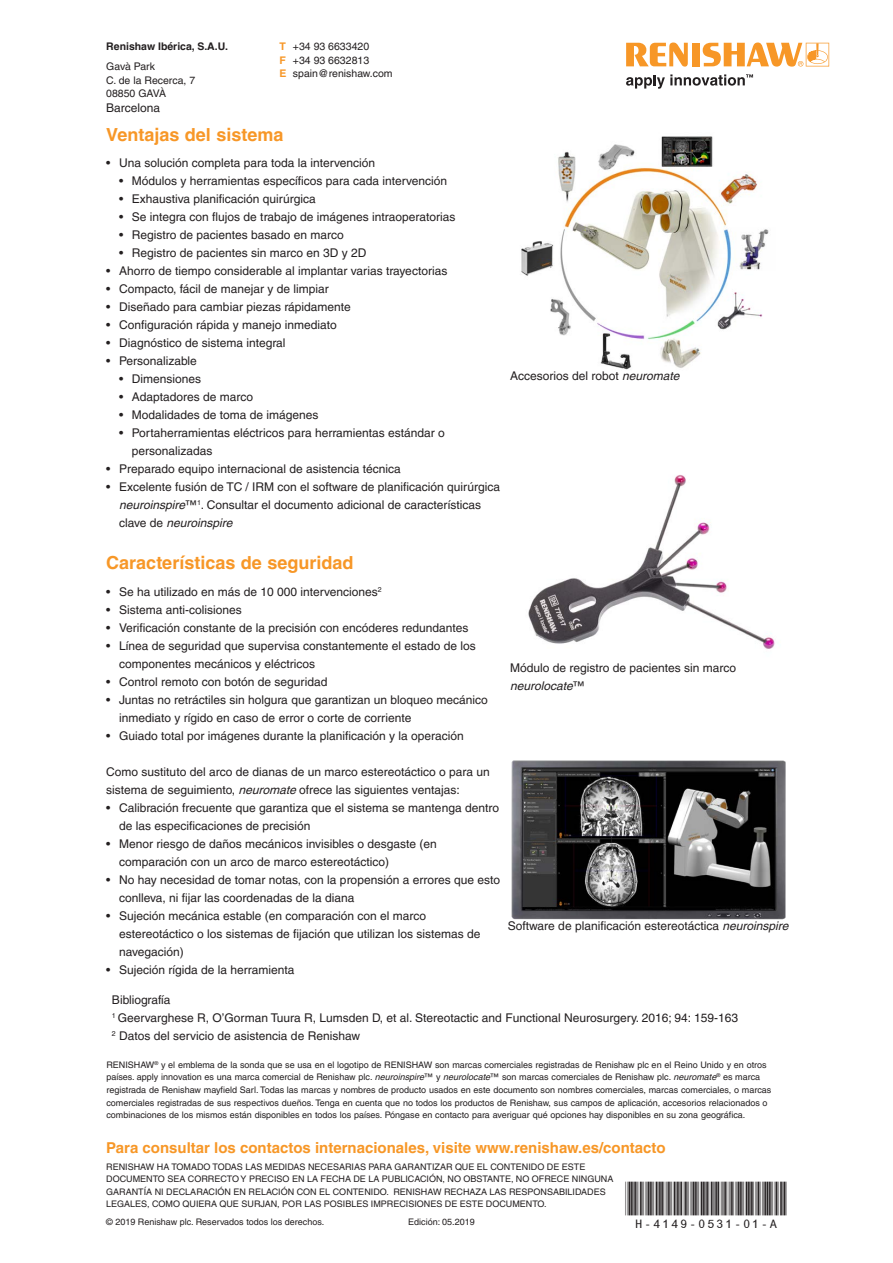
<style>
.page{position:relative;width:893px;height:1263px;background:#fff}
.page>*{position:absolute;margin:0;border:0;box-sizing:border-box;transform-origin:0 0}
.Barcode{font:48px "MBH16 B";color:#231f20}
.Sub_heading_and_call{font:700 18px "Helvetica LT Pro";color:#f79727}
.Body_text{font:700 15px "Helvetica LT Pro";color:#f79727}
.Body_text-2{font:12px/18px "Helvetica LT Pro";color:#231f20}
.Bulleted_list{font:12px "Helvetica LT Pro";color:#231f20}
.Body_Text_8pt{font:12px/18px "Helvetica LT Pro";color:#231f20}
.t1{font:10.5px "Helvetica LT Pro";color:#231f20}
.t2{font:700 10.5px "Helvetica LT Pro";color:#231f20}
.t3{font:700 10.5px "Helvetica LT Pro";color:#f79727}
.Disclaimer{font:9px/12.6px "Helvetica LT Pro";color:#231f20}
.Small_print{font:9px "Helvetica LT Pro";color:#231f20}
.s1{font-style:italic}
</style>
<div class="page">
<svg style="left:626px;top:43px;width:62px;height:24px"></svg>
<div style="left:692px;top:43px;width:8px;height:23px;background:#f79727"></div>
<svg style="left:703px;top:43px;width:126px;height:24px"></svg>
<svg style="left:626px;top:74px;width:127px;height:15px"></svg>
<img style="left:528px;top:474px;width:247px;height:175px">
<img style="left:511px;top:760px;width:275px;height:159px">
<img style="left:521px;top:136px;width:248px;height:234px">
<p class="t2" style="left:106px;top:40px;width:123px">Renishaw Ibérica, S.A.U.</p>
<p class="t1" style="left:106px;top:61px;width:50px">Gavà Park</p>
<p class="t1" style="left:106px;top:74px;width:90px">C. de la Recerca, 7</p>
<p class="t1" style="left:106px;top:87px;width:61px">08850 GAVÀ</p>
<p class="Body_text-2" style="left:106px;top:98px;width:56px">Barcelona</p>
<p class="t3" style="left:280px;top:40px;width:8px">T</p>
<p class="t1" style="left:293px;top:40px;width:78px">+34 93 6633420</p>
<p class="t3" style="left:280px;top:54px;width:8px">F</p>
<p class="t1" style="left:293px;top:54px;width:78px">+34 93 6632813</p>
<p class="t3" style="left:280px;top:67px;width:9px">E</p>
<p class="t1" style="left:293px;top:67px;width:101px">spain@renishaw.com</p>
<p class="Sub_heading_and_call" style="left:106px;top:123px;width:179px">Ventajas del sistema</p>
<p class="Body_text-2" style="left:106px;top:154px;width:270px">• Una solución completa para toda la intervención</p>
<p class="Body_text-2" style="left:119px;top:172px;width:330px">• Módulos y herramientas específicos para cada intervención</p>
<p class="Body_text-2" style="left:119px;top:190px;width:198px">• Exhaustiva planificación quirúrgica</p>
<p class="Body_text-2" style="left:119px;top:208px;width:338px">• Se integra con flujos de trabajo de imágenes intraoperatorias</p>
<p class="Body_text-2" style="left:119px;top:226px;width:226px">• Registro de pacientes basado en marco</p>
<p class="Body_text-2" style="left:119px;top:244px;width:249px">• Registro de pacientes sin marco en 3D y 2D</p>
<p class="Body_text-2" style="left:106px;top:262px;width:343px">• Ahorro de tiempo considerable al implantar varias trayectorias</p>
<p class="Body_text-2" style="left:106px;top:280px;width:224px">• Compacto, fácil de manejar y de limpiar</p>
<p class="Body_text-2" style="left:106px;top:298px;width:246px">• Diseñado para cambiar piezas rápidamente</p>
<p class="Body_text-2" style="left:106px;top:316px;width:232px">• Configuración rápida y manejo inmediato</p>
<p class="Body_text-2" style="left:106px;top:334px;width:181px">• Diagnóstico de sistema integral</p>
<p class="Body_text-2" style="left:106px;top:352px;width:92px">• Personalizable</p>
<p class="Body_text-2" style="left:119px;top:370px;width:84px">• Dimensiones</p>
<p class="Body_text-2" style="left:119px;top:388px;width:136px">• Adaptadores de marco</p>
<p class="Body_text-2" style="left:119px;top:406px;width:201px">• Modalidades de toma de imágenes</p>
<p class="Body_text-2" style="left:132px;top:424px;width:315px;text-indent:-13px">• Portaherramientas eléctricos para herramientas estándar o personalizadas</p>
<p class="Body_text-2" style="left:106px;top:460px;width:296px">• Preparado equipo internacional de asistencia técnica</p>
<p class="Body_text-2" style="left:119px;top:478px;width:382px;text-indent:-13px">• Excelente fusión de TC / IRM con el software de planificación quirúrgica <span class="s1">neuroinspire</span>™<sup>1</sup>. Consultar el documento adicional de características clave de <span class="s1">neuroinspire</span></p>
<p class="Sub_heading_and_call" style="left:106px;top:552px;width:249px">Características de seguridad</p>
<p class="Body_text-2" style="left:106px;top:582px;width:277px">• Se ha utilizado en más de 10 000 intervenciones<sup>2</sup></p>
<p class="Body_text-2" style="left:106px;top:600px;width:137px">• Sistema anti-colisiones</p>
<p class="Body_text-2" style="left:106px;top:618px;width:364px">• Verificación constante de la precisión con encóderes redundantes</p>
<p class="Body_text-2" style="left:119px;top:636px;width:358px;text-indent:-13px">• Línea de seguridad que supervisa constantemente el estado de los componentes mecánicos y eléctricos</p>
<p class="Body_text-2" style="left:106px;top:672px;width:223px">• Control remoto con botón de seguridad</p>
<p class="Body_text-2" style="left:119px;top:690px;width:370px;text-indent:-13px">• Juntas no retráctiles sin holgura que garantizan un bloqueo mecánico inmediato y rígido en caso de error o corte de corriente</p>
<p class="Body_text-2" style="left:106px;top:726px;width:359px">• Guiado total por imágenes durante la planificación y la operación</p>
<p class="Body_text-2" style="left:106px;top:762px;width:385px">Como sustituto del arco de dianas de un marco estereotáctico o para un sistema de seguimiento, <span class="s1">neuromate</span>ofrece las siguientes ventajas:</p>
<p class="Body_text-2" style="left:119px;top:798px;width:381px;text-indent:-13px">• Calibración frecuente que garantiza que el sistema se mantenga dentro de las especificaciones de precisión</p>
<p class="Body_text-2" style="left:119px;top:834px;width:319px;text-indent:-13px">• Menor riesgo de daños mecánicos invisibles o desgaste (en comparación con un arco de marco estereotáctico)</p>
<p class="Body_text-2" style="left:119px;top:870px;width:382px;text-indent:-13px">• No hay necesidad de tomar notas, con la propensión a errores que esto conlleva, ni fijar las coordenadas de la diana</p>
<p class="Body_text-2" style="left:119px;top:906px;width:363px;text-indent:-13px">• Sujeción mecánica estable (en comparación con el marco estereotáctico o los sistemas de fijación que utilizan los sistemas de navegación)</p>
<p class="Body_text-2" style="left:106px;top:960px;width:190px">• Sujeción rígida de la herramienta</p>
<p class="Body_Text_8pt" style="left:510px;top:367px;width:171px">Accesorios del robot <span class="s1">neuromate</span></p>
<p class="Body_Text_8pt" style="left:510px;top:659px;width:228px">Módulo de registro de pacientes sin marco <span class="s1">neurolocate</span>™</p>
<p class="Body_Text_8pt" style="left:508px;top:917px;width:282px">Software de planificación estereotáctica <span class="s1">neuroinspire</span></p>
<p class="Bulleted_list" style="left:112px;top:992px;width:60px">Bibliografía</p>
<p class="Bulleted_list" style="left:112px;top:1010px;width:627px"><sup>1</sup> Geervarghese R, O’Gorman Tuura R, Lumsden D, et al. Stereotactic and Functional Neurosurgery. 2016; 94: 159-163</p>
<p class="Bulleted_list" style="left:112px;top:1028px;width:250px"><sup>2</sup> Datos del servicio de asistencia de Renishaw</p>
<p class="Disclaimer" style="left:106px;top:1058px;width:667px">RENISHAW<sup>®</sup> y el emblema de la sonda que se usa en el logotipo de RENISHAW son marcas comerciales registradas de Renishaw plc en el Reino Unido y en otros países. apply innovation es una marca comercial de Renishaw plc. <span class="s1">neuroinspire</span>™ y <span class="s1">neurolocate</span>™ son marcas comerciales de Renishaw plc. <span class="s1">neuromate</span><sup>®</sup> es marca registrada de Renishaw mayfield Sarl. Todas las marcas y nombres de producto usados en este documento son nombres comerciales, marcas comerciales, o marcas comerciales registradas de sus respectivos dueños. Tenga en cuenta que no todos los productos de Renishaw, sus campos de aplicación, accesorios relacionados o combinaciones de los mismos están disponibles en todos los países. Póngase en contacto para averiguar qué opciones hay disponibles en su zona geográfica.</p>
<p class="Body_text" style="left:106px;top:1139px;width:561px">Para consultar los contactos internacionales, visite www.renishaw.es/contacto</p>
<p class="Disclaimer" style="left:106px;top:1160px;width:509px">RENISHAW HA TOMADO TODAS LAS MEDIDAS NECESARIAS PARA GARANTIZAR QUE EL CONTENIDO DE ESTE DOCUMENTO SEA CORRECTO Y PRECISO EN LA FECHA DE LA PUBLICACIÓN, NO OBSTANTE, NO OFRECE NINGUNA GARANTÍA NI DECLARACIÓN EN RELACIÓN CON EL CONTENIDO. RENISHAW RECHAZA LAS RESPONSABILIDADES LEGALES, COMO QUIERA QUE SURJAN, POR LAS POSIBLES IMPRECISIONES DE ESTE DOCUMENTO.</p>
<p class="Small_print" style="left:106px;top:1216px;width:219px">© 2019 Renishaw plc. Reservados todos los derechos.</p>
<p class="Small_print" style="left:408px;top:1216px;width:68px">Edición: 05.2019</p>
<p class="Barcode" style="left:626px;top:1183px;width:154px">*H-4149-0531-01-A</p>
</div>
